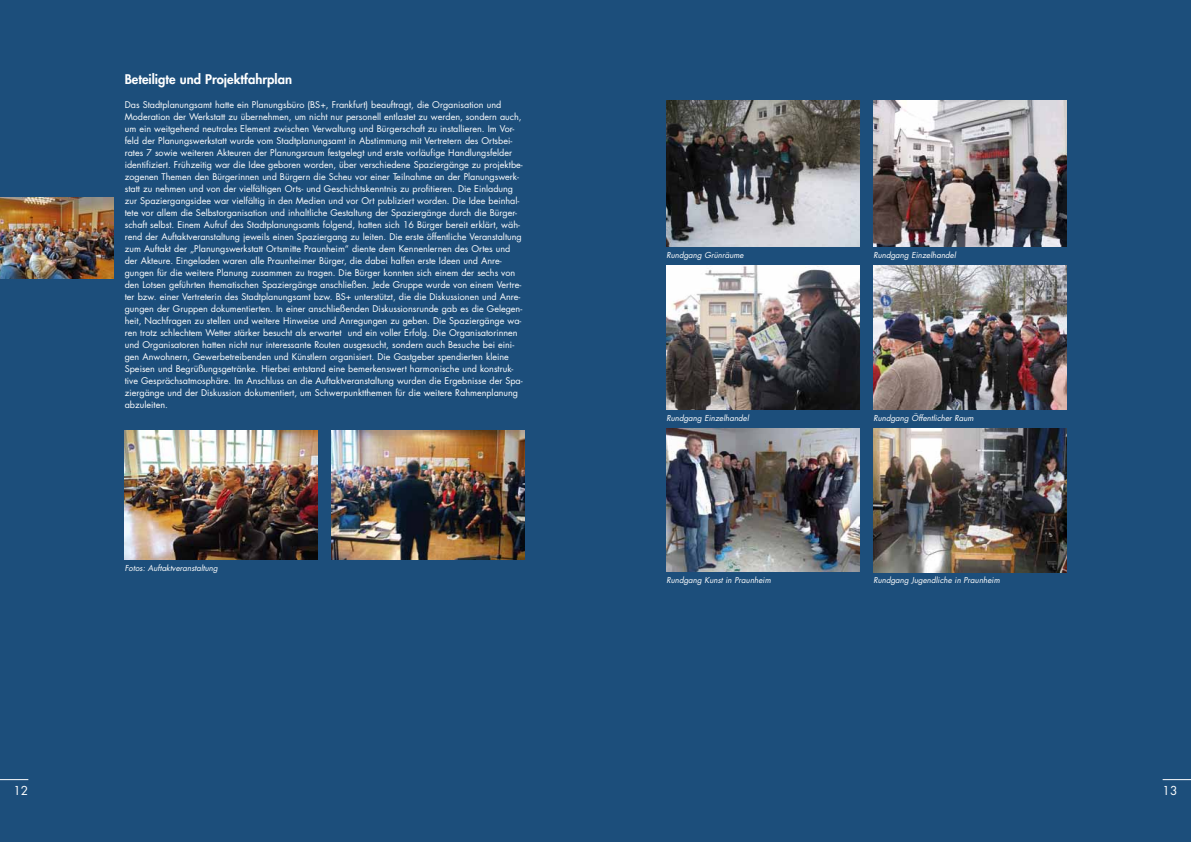
<style>
.page{position:relative;width:1191px;height:842px;background:#fff}
.page>*{position:absolute;margin:0;border:0;box-sizing:border-box;transform-origin:0 0}
.t1{font:800 13px "Futura LT";color:#fff}
.t2{font:12px "Futura LT";color:#fff}
.t3{font:9px/12px "Futura LT";color:#fff}
.t4{font:italic 8px "Futura LT";color:#fff}
</style>
<div class="page">
<div style="left:0;top:0;width:604px;height:842px;background:#1c4e7b"></div>
<svg style="left:0;top:779px;width:28px;height:1px"></svg>
<img style="left:0;top:197px;width:113px;height:82px">
<img style="left:125px;top:431px;width:192px;height:128px">
<img style="left:332px;top:431px;width:192px;height:128px">
<div style="left:587px;top:0;width:604px;height:842px;background:#1c4e7b"></div>
<svg style="left:1162px;top:779px;width:29px;height:1px"></svg>
<img style="left:666px;top:101px;width:193px;height:146px">
<img style="left:873px;top:101px;width:193px;height:146px">
<img style="left:666px;top:265px;width:193px;height:145px">
<img style="left:873px;top:265px;width:193px;height:145px">
<img style="left:666px;top:428px;width:193px;height:144px">
<img style="left:873px;top:428px;width:193px;height:144px">
<h2 class="t2" style="left:14px;top:782px;width:16px">12</h2>
<h1 class="t1" style="left:125px;top:71px;width:169px">Beteiligte und Projektfahrplan</h1>
<p class="t3" style="left:125px;top:99px;width:399px">Das Stadtplanungsamt hatte ein Planungsbüro (BS+, Frankfurt) beauftragt, die Organisation und Moderation der Werkstatt zu übernehmen, um nicht nur personell entlastet zu werden, sondern auch, um ein weitgehend neutrales Element zwischen Verwaltung und Bürgerschaft zu installieren. Im Vor&shy;feld der Planungswerkstatt wurde vom Stadtplanungsamt in Abstimmung mit Vertretern des Ortsbei&shy;rates 7 sowie weiteren Akteuren der Planungsraum festgelegt und erste vorläufige Handlungsfelder identifiziert. Frühzeitig war die Idee geboren worden, über verschiedene Spaziergänge zu projektbe&shy;zogenen Themen den Bürgerinnen und Bürgern die Scheu vor einer Teilnahme an der Planungswerk&shy;statt zu nehmen und von der vielfältigen Orts- und Geschichtskenntnis zu profitieren. Die Einladung zur Spaziergangsidee war vielfältig in den Medien und vor Ort publiziert worden. Die Idee beinhal&shy;tete vor allem die Selbstorganisation und inhaltliche Gestaltung der Spaziergänge durch die Bürger&shy;schaft selbst. Einem Aufruf des Stadtplanungsamts folgend, hatten sich 16 Bürger bereit erklärt, wäh&shy;rend der Auftaktveranstaltung jeweils einen Spaziergang zu leiten. Die erste öffentliche Veranstaltung zum Auftakt der „Planungswerkstatt Ortsmitte Praunheim“ diente dem Kennenlernen des Ortes und der Akteure. Eingeladen waren alle Praunheimer Bürger, die dabei halfen erste Ideen und Anre&shy;gungen für die weitere Planung zusammen zu tragen. Die Bürger konnten sich einem der sechs von den Lotsen geführten thematischen Spaziergänge anschließen. Jede Gruppe wurde von einem Vertre&shy;ter bzw. einer Vertreterin des Stadtplanungsamt bzw. BS+ unterstützt, die die Diskussionen und Anre&shy;gungen der Gruppen dokumentierten. In einer anschließenden Diskussionsrunde gab es die Gelegen&shy;heit, Nachfragen zu stellen und weitere Hinweise und Anregungen zu geben. Die Spaziergänge wa&shy;ren trotz schlechtem Wetter stärker besucht als erwartet und ein voller Erfolg. Die Organisatorinnen und Organisatoren hatten nicht nur interessante Routen ausgesucht, sondern auch Besuche bei eini&shy;gen Anwohnern, Gewerbetreibenden und Künstlern organisiert. Die Gastgeber spendierten kleine Speisen und Begrüßungsgetränke. Hierbei entstand eine bemerkenswert harmonische und konstruk&shy;tive Gesprächsatmosphäre. Im Anschluss an die Auftaktveranstaltung wurden die Ergebnisse der Spa&shy;ziergänge und der Diskussion dokumentiert, um Schwerpunktthemen für die weitere Rahmenplanung abzuleiten.</p>
<p class="t4" style="left:125px;top:563px;width:94px">Fotos: Auftaktveranstaltung</p>
<p class="t4" style="left:666px;top:250px;width:79px">Rundgang Grünräume</p>
<p class="t4" style="left:873px;top:250px;width:84px">Rundgang Einzelhandel</p>
<p class="t4" style="left:666px;top:413px;width:84px">Rundgang Einzelhandel</p>
<p class="t4" style="left:873px;top:413px;width:102px">Rundgang Öffentlicher Raum</p>
<p class="t4" style="left:666px;top:575px;width:106px">Rundgang Kunst in Praunheim</p>
<p class="t4" style="left:873px;top:575px;width:128px">Rundgang Jugendliche in Praunheim</p>
<h2 class="t2" style="left:1162px;top:782px;width:16px">13</h2>
</div>
